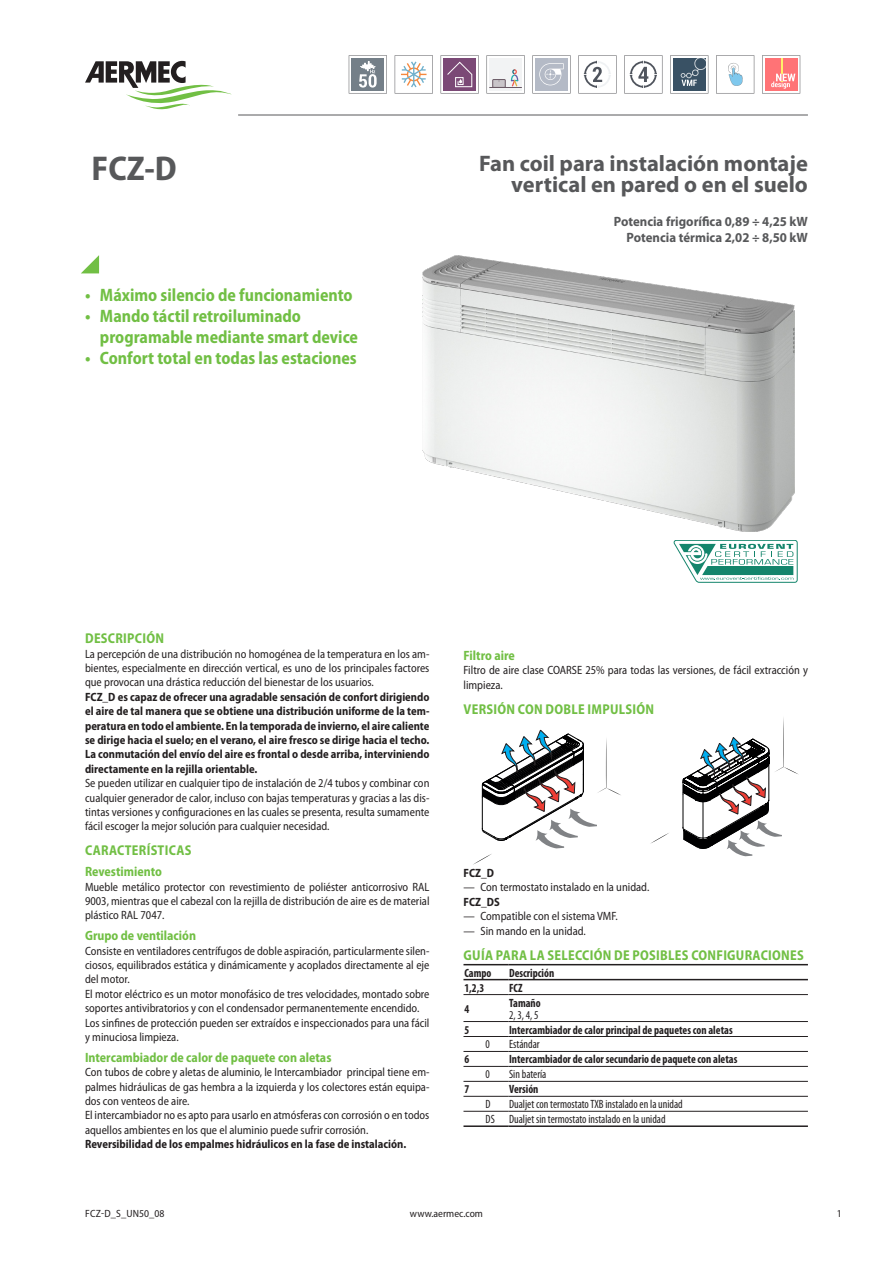
<style>
.page{position:relative;width:893px;height:1263px;background:#fff}
.page>*{position:absolute;margin:0;border:0;box-sizing:border-box;transform-origin:0 0}
.grandezza{font:700 semi-condensed 34.5px "Myriad Pro";color:#57585a}
.descrizione{font:700 22.5px/21px "Myriad Pro";color:#57585a;text-align:right}
.t1{font:700 semi-condensed 18px/21px "Myriad Pro";color:#71bf44;scale:.95 1}
.t2{font:700 semi-condensed 14.25px "Myriad Pro";letter-spacing:.02em;color:#71bf44;scale:.95 1}
.t3{font:700 semi-condensed 13.5px "Myriad Pro";color:#71bf44;scale:.95 1}
.dettaglio{font:700 13.5px "Myriad Pro";color:#57585a;scale:.95 1}
.normale_es{font:semi-condensed 12px/14.4px "Myriad Pro";color:#231f20;text-align:justify;scale:.95 1}
.normaleEvidenziato_es{font:700 semi-condensed 12px/14.4px "Myriad Pro";color:#231f20;text-align:justify;scale:.95 1}
.testataConfigurabilita_L_es{font:700 condensed 12px "Myriad Pro";color:#231f20;scale:.95 1}
.testoConfigurabilita_L_es{font:condensed 12px "Myriad Pro";color:#231f20;scale:.95 1}
.testoConfigurabilita_R_es{font:condensed 12px "Myriad Pro";color:#231f20;scale:.95 1}
.t4{font:semi-condensed 10.5px "Myriad Pro";color:#231f20}
</style>
<div class="page">
<svg style="left:81px;top:255px;width:18px;height:18px"></svg>
<svg style="left:650px;top:833px;width:19px;height:11px"></svg>
<svg style="left:473px;top:729px;width:148px;height:136px"></svg>
<svg style="left:682px;top:718px;width:117px;height:138px"></svg>
<hr style="left:463px;top:964px;width:45px;height:1px;background:#231f20">
<hr style="left:508px;top:964px;width:300px;height:1px;background:#231f20">
<hr style="left:463px;top:979px;width:45px;height:1px;background:#231f20">
<hr style="left:508px;top:979px;width:300px;height:1px;background:#231f20">
<hr style="left:463px;top:1125px;width:45px;height:2px;background:#231f20">
<hr style="left:508px;top:1125px;width:300px;height:2px;background:#231f20">
<hr style="left:463px;top:994px;width:45px;height:1px;background:#231f20">
<hr style="left:508px;top:994px;width:300px;height:1px;background:#231f20">
<hr style="left:463px;top:1021px;width:45px;height:1px;background:#231f20">
<hr style="left:508px;top:1021px;width:300px;height:1px;background:#231f20">
<hr style="left:463px;top:1036px;width:45px;height:1px;background:#231f20">
<hr style="left:508px;top:1036px;width:300px;height:1px;background:#231f20">
<hr style="left:463px;top:1051px;width:45px;height:1px;background:#231f20">
<hr style="left:508px;top:1051px;width:300px;height:1px;background:#231f20">
<hr style="left:463px;top:1066px;width:45px;height:1px;background:#231f20">
<hr style="left:508px;top:1066px;width:300px;height:1px;background:#231f20">
<hr style="left:463px;top:1081px;width:45px;height:1px;background:#231f20">
<hr style="left:508px;top:1081px;width:300px;height:1px;background:#231f20">
<hr style="left:463px;top:1096px;width:45px;height:1px;background:#231f20">
<hr style="left:508px;top:1096px;width:300px;height:1px;background:#231f20">
<hr style="left:463px;top:1111px;width:45px;height:1px;background:#231f20">
<hr style="left:508px;top:1111px;width:300px;height:1px;background:#231f20">
<hr style="left:238px;top:115px;width:570px;height:1px;background:#57585a">
<img style="left:422px;top:255px;width:372px;height:276px">
<svg style="left:85px;top:61px;width:147px;height:48px"></svg>
<svg style="left:349px;top:55px;width:38px;height:39px"></svg>
<svg style="left:395px;top:55px;width:38px;height:39px"></svg>
<svg style="left:441px;top:55px;width:38px;height:39px"></svg>
<svg style="left:486px;top:55px;width:39px;height:39px"></svg>
<svg style="left:532px;top:55px;width:39px;height:39px"></svg>
<svg style="left:578px;top:55px;width:39px;height:39px"></svg>
<svg style="left:624px;top:55px;width:38px;height:39px"></svg>
<svg style="left:670px;top:55px;width:38px;height:39px"></svg>
<svg style="left:716px;top:55px;width:38px;height:39px"></svg>
<svg style="left:762px;top:55px;width:38px;height:39px"></svg>
<svg style="left:674px;top:540px;width:123px;height:43px"></svg>
<p class="grandezza" style="left:92px;top:146px;width:87px">FCZ-D</p>
<p class="descrizione" style="left:479px;top:153px;width:330px">Fan coil para instalación montaje vertical en pared o en el suelo</p>
<p class="dettaglio" style="left:614px;top:213px;width:206px">Potencia frigorífica 0,89 ÷ 4,25 kW</p>
<p class="dettaglio" style="left:627px;top:229px;width:192px">Potencia térmica 2,02 ÷ 8,50 kW</p>
<p class="t1" style="left:85px;top:284px;width:283px">• Máximo silencio de funcionamiento</p>
<p class="t1" style="left:100px;top:305px;width:273px;text-indent:-15px">• Mando táctil retroiluminado programable mediante smart device</p>
<p class="t1" style="left:85px;top:347px;width:287px">• Confort total en todas las estaciones</p>
<p class="t2" style="left:85px;top:629px;width:85px">DESCRIPCIÓN</p>
<p class="normale_es" style="left:85px;top:646px;width:364px">La percepción de una distribución no homogénea de la temperatura en los am&shy;bientes, especialmente en dirección vertical, es uno de los principales factores que provocan una drástica reducción del bienestar de los usuarios.</p>
<p class="normaleEvidenziato_es" style="left:85px;top:689px;width:364px">FCZ_D es capaz de ofrecer una agradable sensación de confort dirigiendo el aire de tal manera que se obtiene una distribución uniforme de la tem&shy;peratura en todo el ambiente. En la temporada de invierno, el aire caliente se dirige hacia el suelo; en el verano, el aire fresco se dirige hacia el techo.</p>
<p class="normaleEvidenziato_es" style="left:85px;top:747px;width:364px">La conmutación del envío del aire es frontal o desde arriba, interviniendo directamente en la rejilla orientable.</p>
<p class="normale_es" style="left:85px;top:776px;width:364px">Se pueden utilizar en cualquier tipo de instalación de 2/4 tubos y combinar con cualquier generador de calor, incluso con bajas temperaturas y gracias a las dis&shy;tintas versiones y configuraciones en las cuales se presenta, resulta sumamente fácil escoger la mejor solución para cualquier necesidad.</p>
<p class="t2" style="left:85px;top:841px;width:113px">CARACTERÍSTICAS</p>
<p class="t3" style="left:85px;top:863px;width:83px">Revestimiento</p>
<p class="normale_es" style="left:85px;top:879px;width:364px">Mueble metálico protector con revestimiento de poliéster anticorrosivo RAL 9003, mientras que el cabezal con la rejilla de distribución de aire es de material plástico RAL 7047.</p>
<p class="t3" style="left:85px;top:927px;width:118px">Grupo de ventilación</p>
<p class="normale_es" style="left:85px;top:943px;width:364px">Consiste en ventiladores centrífugos de doble aspiración, particularmente silen&shy;ciosos, equilibrados estática y dinámicamente y acoplados directamente al eje del motor.</p>
<p class="normale_es" style="left:85px;top:986px;width:364px">El motor eléctrico es un motor monofásico de tres velocidades, montado sobre soportes antivibratorios y con el condensador permanentemente encendido.</p>
<p class="normale_es" style="left:85px;top:1015px;width:364px">Los sinfines de protección pueden ser extraídos e inspeccionados para una fácil y minuciosa limpieza.</p>
<p class="t3" style="left:85px;top:1048px;width:261px">Intercambiador de calor de paquete con aletas</p>
<p class="normale_es" style="left:85px;top:1065px;width:364px">Con tubos de cobre y aletas de aluminio, le Intercambiador principal tiene em&shy;palmes hidráulicas de gas hembra a la izquierda y los colectores están equipa&shy;dos con venteos de aire.</p>
<p class="normale_es" style="left:85px;top:1108px;width:364px">El intercambiador no es apto para usarlo en atmósferas con corrosión o en todos aquellos ambientes en los que el aluminio puede sufrir corrosión.</p>
<p class="normaleEvidenziato_es" style="left:85px;top:1136px;width:340px">Reversibilidad de los empalmes hidráulicos en la fase de instalación.</p>
<p class="t3" style="left:463px;top:646px;width:56px">Filtro aire</p>
<p class="normale_es" style="left:463px;top:663px;width:364px">Filtro de aire clase COARSE 25% para todas las versiones, de fácil extracción y limpieza.</p>
<p class="t2" style="left:464px;top:699px;width:202px">VERSIÓN CON DOBLE IMPULSIÓN</p>
<p class="normaleEvidenziato_es" style="left:463px;top:865px;width:34px">FCZ_D</p>
<p class="normale_es" style="left:463px;top:880px;width:197px">— Con termostato instalado en la unidad.</p>
<p class="normaleEvidenziato_es" style="left:463px;top:894px;width:40px">FCZ_DS</p>
<p class="normale_es" style="left:463px;top:909px;width:164px">— Compatible con el sistema VMF.</p>
<p class="normale_es" style="left:463px;top:923px;width:130px">— Sin mando en la unidad.</p>
<p class="t2" style="left:464px;top:946px;width:359px">GUÍA PARA LA SELECCIÓN DE POSIBLES CONFIGURACIONES</p>
<p class="testataConfigurabilita_L_es" style="left:464px;top:965px;width:30px">Campo</p>
<p class="testataConfigurabilita_L_es" style="left:509px;top:965px;width:49px">Descripción</p>
<p class="testataConfigurabilita_L_es" style="left:464px;top:980px;width:22px">1,2,3</p>
<p class="testataConfigurabilita_L_es" style="left:509px;top:980px;width:16px">FCZ</p>
<p class="testataConfigurabilita_L_es" style="left:464px;top:1001px;width:7px">4</p>
<p class="testataConfigurabilita_L_es" style="left:509px;top:995px;width:35px">Tamaño</p>
<p class="testoConfigurabilita_L_es" style="left:509px;top:1007px;width:33px">2, 3, 4, 5</p>
<p class="testataConfigurabilita_L_es" style="left:464px;top:1022px;width:7px">5</p>
<p class="testataConfigurabilita_L_es" style="left:509px;top:1022px;width:237px">Intercambiador de calor principal de paquetes con aletas</p>
<p class="testoConfigurabilita_R_es" style="left:486px;top:1037px;width:6px">0</p>
<p class="testoConfigurabilita_L_es" style="left:509px;top:1037px;width:34px">Estándar</p>
<p class="testataConfigurabilita_L_es" style="left:464px;top:1052px;width:7px">6</p>
<p class="testataConfigurabilita_L_es" style="left:509px;top:1052px;width:242px">Intercambiador de calor secundario de paquete con aletas</p>
<p class="testoConfigurabilita_R_es" style="left:486px;top:1067px;width:6px">0</p>
<p class="testoConfigurabilita_L_es" style="left:509px;top:1067px;width:41px">Sin batería</p>
<p class="testataConfigurabilita_L_es" style="left:464px;top:1082px;width:7px">7</p>
<p class="testataConfigurabilita_L_es" style="left:509px;top:1082px;width:32px">Versión</p>
<p class="testoConfigurabilita_R_es" style="left:486px;top:1097px;width:7px">D</p>
<p class="testoConfigurabilita_L_es" style="left:509px;top:1097px;width:184px">Dualjet con termostato TXB instalado en la unidad</p>
<p class="testoConfigurabilita_R_es" style="left:486px;top:1112px;width:11px">DS</p>
<p class="testoConfigurabilita_L_es" style="left:509px;top:1112px;width:166px">Dualjet sin termostato instalado en la unidad</p>
<p class="t4" style="left:85px;top:1207px;width:81px">FCZ-D_S_UN50_08</p>
<p class="t4" style="left:410px;top:1207px;width:75px">www.aermec.com</p>
<p class="t4" style="left:837px;top:1207px;width:6px">1</p>
</div>
